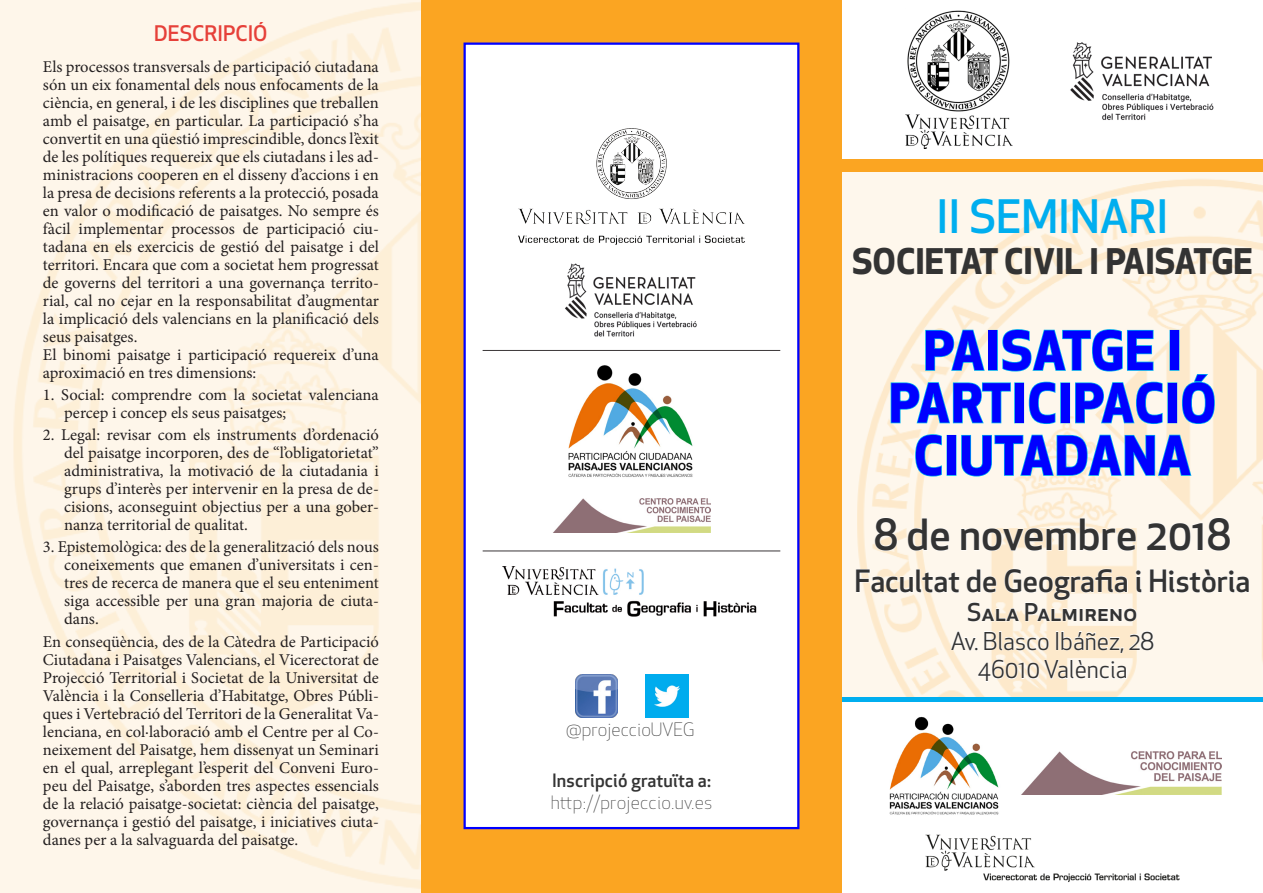
<style>
.page{position:relative;width:1263px;height:893px;background:#fff}
.page>*{position:absolute;margin:0;border:0;box-sizing:border-box;transform-origin:0 0}
.t1{font:700 52.5px/52.5px "Apex New";letter-spacing:.02em;color:#00f;text-align:center}
.t2{font:500 45px "Apex New";color:#00aeef}
.t3{font:500 42px "Apex New";color:#333}
.t4{font:700 34.5px "Apex New";color:#333}
.t5{font:500 30px "Apex New";color:#333}
.t6{font:24px "Apex New";color:#333}
.t7{font:500 24px "Apex New";color:#333}
.t8{font:500 21px "Apex New";color:#e64039}
.t9{font:300 18px "Apex New";color:#333}
.t10{font:500 18px "Apex New";letter-spacing:.01em;color:#333}
.t11{font:16.5px/18px "Minion Pro";letter-spacing:-.01em;color:#231f20;text-align:justify}
</style>
<div class="page">
<img style="left:0;top:0;width:421px;height:893px">
<img style="left:842px;top:172px;width:421px;height:525px">
<svg style="left:856px;top:569px;width:104px;height:24px"></svg>
<svg style="left:1149px;top:569px;width:100px;height:24px"></svg>
<svg style="left:966px;top:568px;width:176px;height:54px"></svg>
<svg style="left:950px;top:631px;width:27px;height:20px"></svg>
<svg style="left:984px;top:631px;width:65px;height:20px"></svg>
<svg style="left:1056px;top:631px;width:98px;height:22px"></svg>
<svg style="left:977px;top:659px;width:150px;height:23px"></svg>
<img style="left:1070px;top:42px;width:144px;height:78px">
<svg style="left:874px;top:517px;width:24px;height:34px"></svg>
<svg style="left:908px;top:518px;width:42px;height:33px"></svg>
<svg style="left:961px;top:518px;width:175px;height:33px"></svg>
<svg style="left:1147px;top:517px;width:83px;height:34px"></svg>
<svg style="left:924px;top:329px;width:62px;height:43px;background:#cde4e1"></svg>
<div style="left:988px;top:330px;width:10px;height:41px;border:2px solid #00aeef"></div>
<svg style="left:1001px;top:328px;width:153px;height:44px;background:#cbe8ec"></svg>
<div style="left:1169px;top:330px;width:10px;height:41px;border:2px solid #00aeef"></div>
<svg style="left:890px;top:381px;width:121px;height:43px;background:#cde7ea"></svg>
<div style="left:1014px;top:382px;width:10px;height:41px;border:2px solid #00aeef"></div>
<svg style="left:1028px;top:381px;width:28px;height:44px"></svg>
<div style="left:1060px;top:382px;width:10px;height:41px;border:2px solid #00aeef"></div>
<svg style="left:1074px;top:381px;width:89px;height:44px;background:#cee5e4"></svg>
<div style="left:1167px;top:382px;width:10px;height:41px;border:2px solid #00aeef"></div>
<svg style="left:1181px;top:373px;width:34px;height:52px;background:#cfe5e3"></svg>
<svg style="left:914px;top:433px;width:29px;height:44px"></svg>
<div style="left:946px;top:435px;width:10px;height:41px;border:2px solid #00aeef"></div>
<svg style="left:960px;top:434px;width:232px;height:43px;background:#cee6e4"></svg>
<div style="left:421px;top:0;width:421px;height:893px;background:#fba522"></div>
<div style="left:463px;top:43px;width:336px;height:786px;background:#fff;border:2px solid #00f"></div>
<img style="left:906px;top:10px;width:106px;height:139px">
<img style="left:925px;top:834px;width:255px;height:48px">
<div style="left:842px;top:159px;width:421px;height:13px;background:#fba522"></div>
<hr style="left:842px;top:697px;width:421px;height:4px;background:#00aeef">
<img style="left:889px;top:716px;width:110px;height:99px">
<img style="left:1022px;top:751px;width:199px;height:43px">
<img style="left:575px;top:675px;width:43px;height:42px">
<img style="left:646px;top:675px;width:42px;height:42px">
<hr style="left:483px;top:350px;width:297px;height:1px;background:#231f20">
<img style="left:553px;top:498px;width:158px;height:34px">
<img style="left:463px;top:112px;width:336px;height:135px">
<hr style="left:483px;top:551px;width:297px;height:1px;background:#231f20">
<img style="left:503px;top:567px;width:254px;height:50px">
<img style="left:568px;top:365px;width:125px;height:112px">
<img style="left:565px;top:263px;width:132px;height:74px">
<p class="t8" style="left:154px;top:19px;width:115px">DESCRIPCIÓ</p>
<p class="t11" style="left:43px;top:57px;width:337px">Els processos transversals de participació ciutadana són un eix fonamental dels nous enfocaments de la ciència, en general, i de les disciplines que treballen amb el paisatge, en particular. La participació s’ha convertit en una qüestió imprescindible, doncs l’èxit de les polítiques requereix que els ciutadans i les ad&shy;ministracions cooperen en el disseny d’accions i en la presa de decisions referents a la protecció, posada en valor o modificació de paisatges. No sempre és fàcil implementar processos de participació ciu&shy;tadana en els exercicis de gestió del paisatge i del territori. Encara que com a societat hem progressat de governs del territori a una governança territo&shy;rial, cal no cejar en la responsabilitat d’augmentar la implicació dels valencians en la planificació dels seus paisatges.</p>
<p class="t11" style="left:43px;top:345px;width:337px">El binomi paisatge i participació requereix d’una aproximació en tres dimensions:</p>
<p class="t11" style="left:64px;top:386px;width:316px;text-indent:-21px">1. Social: comprendre com la societat valenciana percep i concep els seus paisatges;</p>
<p class="t11" style="left:64px;top:426px;width:316px;text-indent:-21px">2. Legal: revisar com els instruments d’ordenació del paisatge incorporen, des de “l’obligatorietat” administrativa, la motivació de la ciutadania i grups d’interès per intervenir en la presa de de&shy;cisions, aconseguint objectius per a una gober&shy;nanza territorial de qualitat.</p>
<p class="t11" style="left:64px;top:538px;width:316px;text-indent:-21px">3. Epistemològica: des de la generalització dels nous coneixements que emanen d’universitats i cen&shy;tres de recerca de manera que el seu enteniment siga accessible per una gran majoria de ciuta&shy;dans.</p>
<p class="t11" style="left:43px;top:632px;width:337px">En conseqüència, des de la Càtedra de Participació Ciutadana i Paisatges Valencians, el Vicerectorat de Projecció Territorial i Societat de la Universitat de València i la Conselleria d’Habitatge, Obres Públi&shy;ques i Vertebració del Territori de la Generalitat Va&shy;lenciana, en col·laboració amb el Centre per al Co&shy;neixement del Paisatge, hem dissenyat un Seminari en el qual, arreplegant l’esperit del Conveni Euro&shy;peu del Paisatge, s’aborden tres aspectes essencials de la relació paisatge-societat: ciència del paisatge, governança i gestió del paisatge, i iniciatives ciuta&shy;danes per a la salvaguarda del paisatge.</p>
<p class="t9" style="left:566px;top:719px;width:130px">@projeccioUVEG</p>
<p class="t10" style="left:552px;top:768px;width:160px">Inscripció gratuïta a:</p>
<p class="t9" style="left:551px;top:791px;width:163px">http://projeccio.uv.es</p>
<p class="t2" style="left:936px;top:186px;width:234px">II SEMINARI</p>
<p class="t4" style="left:852px;top:237px;width:402px">SOCIETAT CIVIL I PAISATGE</p>
<p class="t1" style="left:889px;top:322px;width:329px">PAISATGE I<br>PARTICIPACIÓ<br>CIUTADANA</p>
<p class="t3" style="left:874px;top:507px;width:359px">8 de novembre 2018</p>
<p class="t5" style="left:855px;top:561px;width:397px">Facultat de Geografia i Història</p>
<p class="t7" style="left:967px;top:596px;width:172px">Sala Palmireno</p>
<p class="t6" style="left:951px;top:626px;width:205px">Av. Blasco Ibáñez, 28</p>
<p class="t6" style="left:977px;top:654px;width:152px">46010 València</p>
</div>
